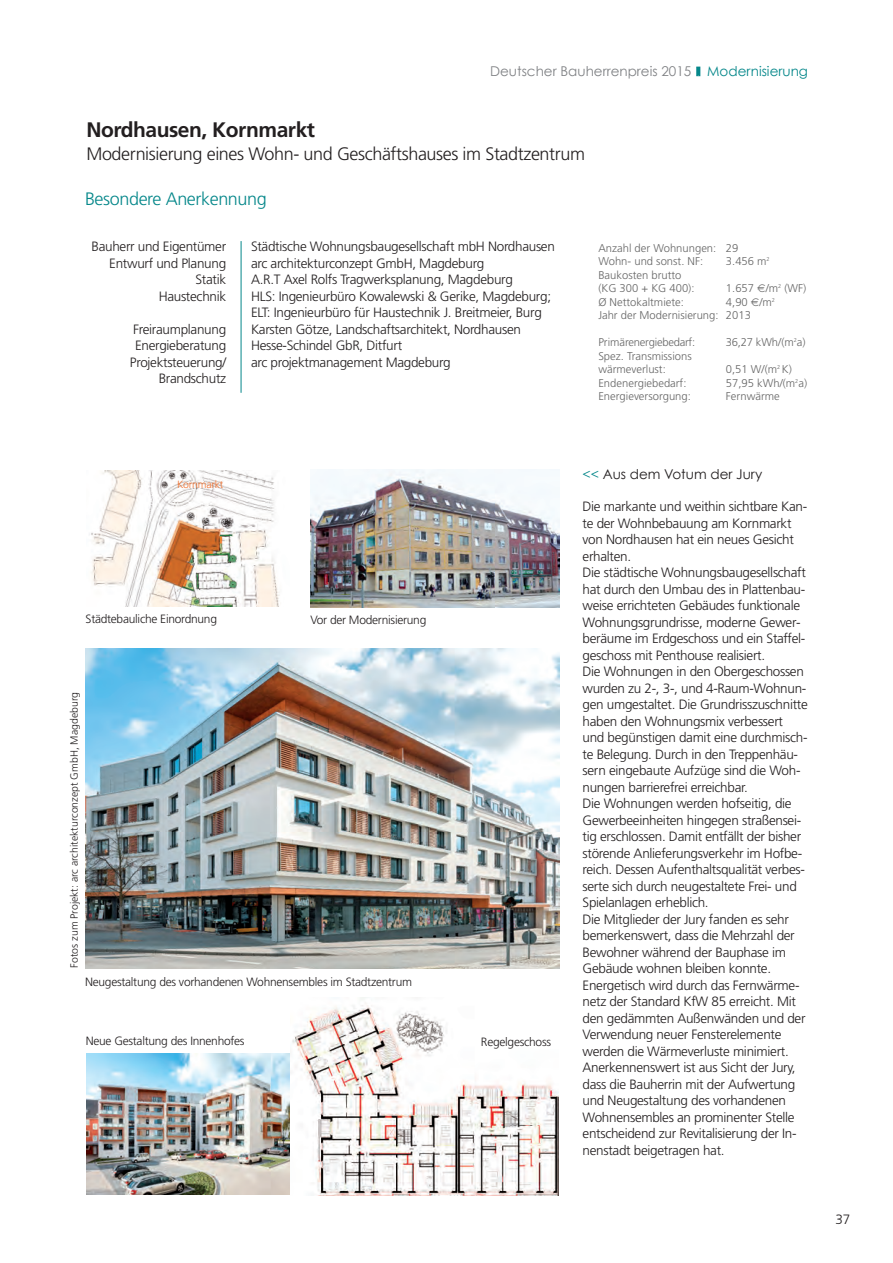
<style>
.page{position:relative;width:893px;height:1263px;background:#fff}
.page>*{position:absolute;margin:0;border:0;box-sizing:border-box;transform-origin:0 0}
.t1{font:700 21px "Frutiger";letter-spacing:-.02em;color:#231f20}
.t2{font:300 18px "Frutiger";letter-spacing:-.02em;color:#231f20}
.t3{font:300 18px "Frutiger";letter-spacing:-.02em;color:#05878a}
.t4{font:300 13.5px/16.5px "Frutiger";letter-spacing:-.02em;color:#231f20;text-align:right}
.t5{font:13.5px "Century Gothic";color:#808285}
.t6{font:13.5px "Century Gothic";color:#231f20}
.t7{font:300 12px "Frutiger";letter-spacing:-.02em;color:#231f20}
.t8{font:300 11.25px/13.5px "Frutiger";color:#666}
.t9{font:300 11.25px "Frutiger";letter-spacing:-.02em;color:#666}
.t10{font:300 10.5px "Frutiger";color:#231f20}
.t11{font:300 10.5px "Frutiger";letter-spacing:-.02em;color:#f17230}
.s1{color:#05878a}
</style>
<div class="page">
<img style="left:86px;top:1054px;width:204px;height:141px">
<img style="left:290px;top:998px;width:268px;height:197px">
<svg style="left:696px;top:67px;width:4px;height:9px"></svg>
<img style="left:86px;top:648px;width:473px;height:321px">
<hr style="left:241px;top:241px;width:1px;height:152px;background:#05878a">
<img style="left:310px;top:469px;width:249px;height:139px">
<img style="left:89px;top:470px;width:191px;height:137px">
<p class="t5" style="left:490px;top:63px;width:319px">Deutscher Bauherrenpreis 2015 <span class="s1">Modernisierung</span></p>
<h1 class="t1" style="left:86px;top:121px;width:230px">Nordhausen, Kornmarkt</h1>
<h2 class="t2" style="left:86px;top:146px;width:500px">Modernisierung eines Wohn- und Geschäftshauses im Stadtzentrum</h2>
<h2 class="t3" style="left:85px;top:191px;width:183px">Besondere Anerkennung</h2>
<p class="t4" style="left:91px;top:239px;width:136px">Bauherr und Eigentümer<br>Entwurf und Planung<br>Statik<br>Haustechnik</p>
<p class="t4" style="left:130px;top:322px;width:98px">Freiraumplanung<br>Energieberatung<br>Projektsteuerung/<br>Brandschutz</p>
<p class="t4" style="left:251px;top:240px;width:305px;text-align:left">Städtische Wohnungsbaugesellschaft mbH Nordhausen arc architekturconzept GmbH, Magdeburg<br>A.R.T Axel Rolfs Tragwerksplanung, Magdeburg<br>HLS: Ingenieurbüro Kowalewski &amp; Gerike, Magdeburg; ELT: Ingenieurbüro für Haustechnik J. Breitmeier, Burg Karsten Götze, Landschaftsarchitekt, Nordhausen Hesse-Schindel GbR, Ditfurt<br>arc projektmanagement Magdeburg</p>
<p class="t11" style="left:177px;top:480px;width:48px">Kornmarkt</p>
<p class="t7" style="left:86px;top:614px;width:133px">Städtebauliche Einordnung</p>
<p class="t7" style="left:310px;top:615px;width:117px">Vor der Modernisierung</p>
<p class="t10" style="left:70px;top:968px;width:277px;rotate:-90deg">Fotos zum Projekt: arc architekturconzept GmbH, Magdeburg</p>
<p class="t7" style="left:85px;top:977px;width:328px">Neugestaltung des vorhandenen Wohnensembles im Stadtzentrum</p>
<p class="t7" style="left:86px;top:1036px;width:160px">Neue Gestaltung des Innenhofes</p>
<p class="t7" style="left:481px;top:1037px;width:72px">Regelgeschoss</p>
<p class="t8" style="left:598px;top:242px;width:142px">Anzahl der Wohnungen: 29<br>Wohn- und sonst. NF:</p>
<p class="t8" style="left:726px;top:255px;width:45px">3.456 m<sup>2</sup></p>
<p class="t8" style="left:598px;top:269px;width:98px">Baukosten brutto (KG 300 + KG 400):</p>
<p class="t8" style="left:726px;top:282px;width:82px">1.657 /m<sup>2</sup> (WF)</p>
<p class="t8" style="left:598px;top:296px;width:87px">Ø Nettokaltmiete:</p>
<p class="t8" style="left:598px;top:296px;width:178px;text-indent:128px">4,90 /m<sup>2<br></sup>Jahr der Modernisierung: 2013</p>
<p class="t9" style="left:598px;top:338px;width:98px">Primärenergiebedarf:</p>
<p class="t8" style="left:726px;top:336px;width:81px">36,27 kWh/(m<sup>2</sup>a)</p>
<p class="t8" style="left:598px;top:350px;width:95px">Spez. Transmissions wärmeverlust:</p>
<p class="t8" style="left:726px;top:363px;width:67px">0,51 W/(m<sup>2</sup> K)</p>
<p class="t8" style="left:598px;top:377px;width:90px">Endenergiebedarf:</p>
<p class="t8" style="left:726px;top:377px;width:83px">57,95 kWh/(m<sup>2</sup>a)</p>
<p class="t8" style="left:598px;top:390px;width:94px">Energieversorgung:</p>
<p class="t8" style="left:726px;top:390px;width:55px">Fernwärme</p>
<p class="t6" style="left:583px;top:465px;width:181px"><span class="s1">&lt;&lt;</span> aus dem Votum der Jury</p>
<p class="t4" style="left:583px;top:499px;width:227px;text-align:left">Die markante und weithin sichtbare Kan&shy;te der Wohnbebauung am Kornmarkt von Nordhausen hat ein neues Gesicht erhalten.<br>Die städtische Wohnungsbaugesellschaft hat durch den Umbau des in Plattenbau&shy;weise errichteten Gebäudes funktionale Wohnungsgrundrisse, moderne Gewer&shy;beräume im Erdgeschoss und ein Staffel&shy;geschoss mit Penthouse realisiert.<br>Die Wohnungen in den Obergeschossen wurden zu 2-, 3-, und 4-Raum-Wohnun&shy;gen umgestaltet. Die Grundrisszuschnitte haben den Wohnungsmix verbessert und begünstigen damit eine durchmisch&shy;te Belegung. Durch in den Treppenhäu&shy;sern eingebaute Aufzüge sind die Woh&shy;nungen barrierefrei erreichbar.<br>Die Wohnungen werden hofseitig, die Gewerbeeinheiten hingegen straßensei&shy;tig erschlossen. Damit entfällt der bisher störende Anlieferungsverkehr im Hofbe&shy;reich. Dessen Aufenthaltsqualität verbes&shy;serte sich durch neugestaltete Frei- und Spielanlagen erheblich.<br>Die Mitglieder der Jury fanden es sehr bemerkenswert, dass die Mehrzahl der Bewohner während der Bauphase im Gebäude wohnen bleiben konnte.<br>Energetisch wird durch das Fernwärme&shy;netz der Standard KfW 85 erreicht. Mit den gedämmten Außenwänden und der Verwendung neuer Fensterelemente werden die Wärmeverluste minimiert.<br>Anerkennenswert ist aus Sicht der Jury, dass die Bauherrin mit der Aufwertung und Neugestaltung des vorhandenen Wohnensembles an prominenter Stelle entscheidend zur Revitalisierung der In&shy;nenstadt beigetragen hat.</p>
<p class="t4" style="left:835px;top:1212px;width:17px">37</p>
</div>
